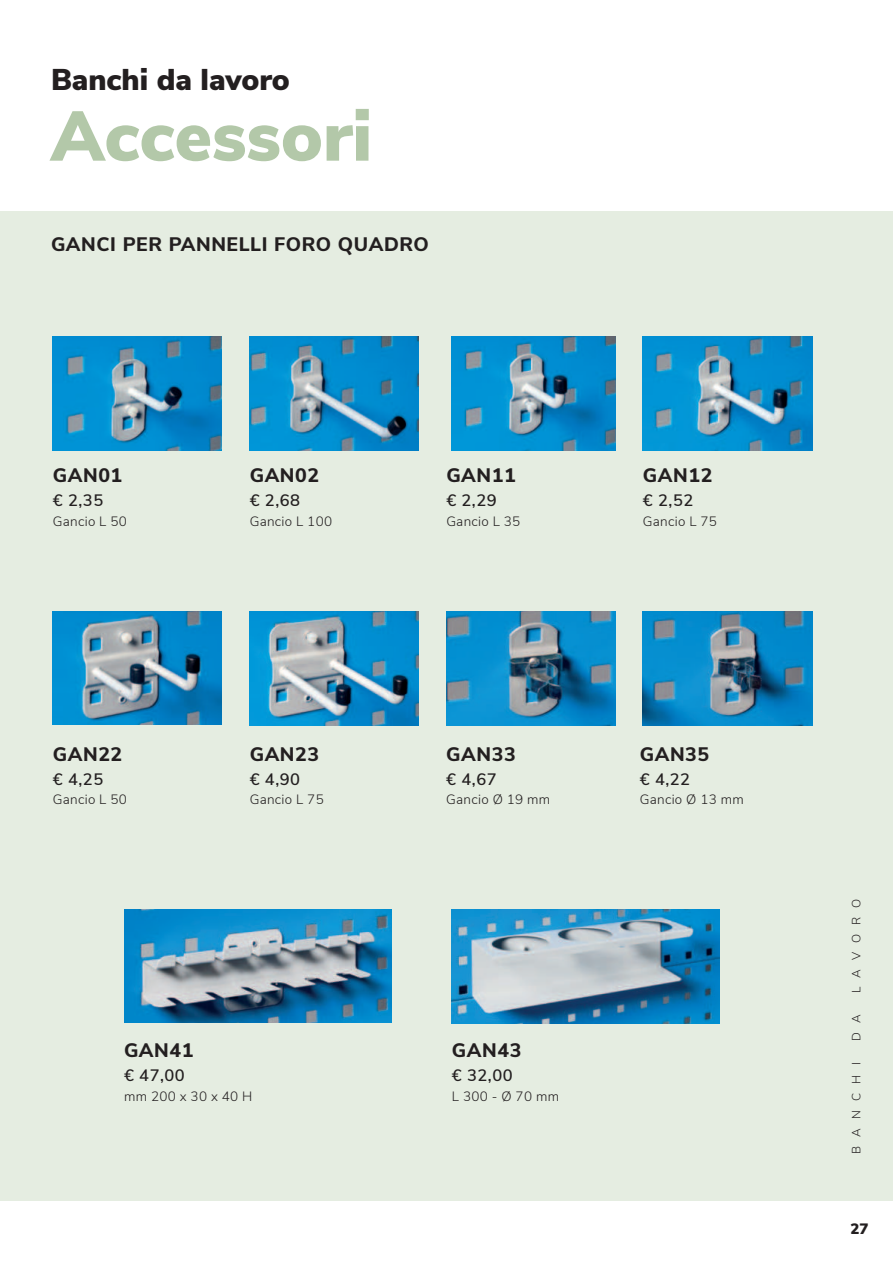
<style>
.page{position:relative;width:893px;height:1263px;background:#fff}
.page>*{position:absolute;margin:0;border:0;box-sizing:border-box;transform-origin:0 0}
.t1{font:900 70.2px "Nunito Sans";color:#b3c8a9}
.t2{font:900 30px "Nunito Sans";color:#231f20}
.t3{font:800 19.5px "Nunito Sans";letter-spacing:.03em;color:#231f20}
.t4{font:600 16.5px "Nunito Sans";letter-spacing:.03em;color:#231f20}
.t5{font:900 15px "Nunito Sans";color:#231f20}
.t6{font:300 13.5px "Nunito Sans";letter-spacing:.02em;color:#231f20}
.t7{font:300 12px "Nunito Sans";letter-spacing:.77em;color:#231f20}
</style>
<div class="page">
<div style="left:0;top:211px;width:893px;height:989px;background:#e5ede1"></div>
<img style="left:452px;top:909px;width:268px;height:114px">
<img style="left:124px;top:909px;width:268px;height:114px">
<img style="left:53px;top:336px;width:169px;height:114px">
<img style="left:451px;top:336px;width:164px;height:114px">
<img style="left:250px;top:336px;width:169px;height:114px">
<img style="left:643px;top:336px;width:169px;height:114px">
<img style="left:53px;top:611px;width:169px;height:114px">
<img style="left:446px;top:611px;width:169px;height:114px">
<img style="left:250px;top:612px;width:169px;height:113px">
<img style="left:643px;top:611px;width:169px;height:114px">
<h2 class="t2" style="left:51px;top:68px;width:240px">Banchi da lavoro</h2>
<h1 class="t1" style="left:51px;top:109px;width:323px">Accessori</h1>
<h3 class="t3" style="left:51px;top:236px;width:379px">GANCI PER PANNELLI FORO QUADRO</h3>
<h3 class="t3" style="left:53px;top:467px;width:71px">GAN01</h3>
<p class="t4" style="left:53px;top:494px;width:52px">€ 2,35</p>
<p class="t6" style="left:53px;top:516px;width:76px">Gancio L 50</p>
<h3 class="t3" style="left:250px;top:467px;width:71px">GAN02</h3>
<p class="t4" style="left:250px;top:494px;width:52px">€ 2,68</p>
<p class="t6" style="left:250px;top:516px;width:84px">Gancio L 100</p>
<h3 class="t3" style="left:446px;top:467px;width:71px">GAN11</h3>
<p class="t4" style="left:446px;top:494px;width:52px">€ 2,29</p>
<p class="t6" style="left:446px;top:516px;width:76px">Gancio L 35</p>
<h3 class="t3" style="left:53px;top:746px;width:71px">GAN22</h3>
<p class="t4" style="left:53px;top:773px;width:52px">€ 4,25</p>
<p class="t6" style="left:53px;top:794px;width:76px">Gancio L 50</p>
<h3 class="t3" style="left:250px;top:746px;width:71px">GAN23</h3>
<p class="t4" style="left:250px;top:773px;width:52px">€ 4,90</p>
<p class="t6" style="left:250px;top:794px;width:76px">Gancio L 75</p>
<h3 class="t3" style="left:446px;top:746px;width:71px">GAN33</h3>
<p class="t4" style="left:446px;top:773px;width:52px">€ 4,67</p>
<p class="t6" style="left:446px;top:794px;width:106px">Gancio Ø 19 mm</p>
<h3 class="t3" style="left:643px;top:467px;width:71px">GAN12</h3>
<p class="t4" style="left:643px;top:494px;width:52px">€ 2,52</p>
<p class="t6" style="left:643px;top:516px;width:76px">Gancio L 75</p>
<h3 class="t3" style="left:640px;top:746px;width:71px">GAN35</h3>
<p class="t4" style="left:640px;top:773px;width:52px">€ 4,22</p>
<p class="t6" style="left:640px;top:794px;width:106px">Gancio Ø 13 mm</p>
<h3 class="t3" style="left:124px;top:1042px;width:71px">GAN41</h3>
<p class="t4" style="left:124px;top:1069px;width:62px">€ 47,00</p>
<p class="t6" style="left:124px;top:1090px;width:130px">mm 200 x 30 x 40 H</p>
<h3 class="t3" style="left:452px;top:1042px;width:71px">GAN43</h3>
<p class="t4" style="left:452px;top:1069px;width:62px">€ 32,00</p>
<p class="t6" style="left:452px;top:1090px;width:109px">L 300 - Ø 70 mm</p>
<p class="t7" style="left:851px;top:993px;width:96px;rotate:-90deg">LAVORO</p>
<p class="t7" style="left:851px;top:1041px;width:28px;rotate:-90deg">D A</p>
<p class="t7" style="left:851px;top:1154px;width:93px;rotate:-90deg">BANCHI</p>
<p class="t5" style="left:850px;top:1222px;width:20px">27</p>
</div>
